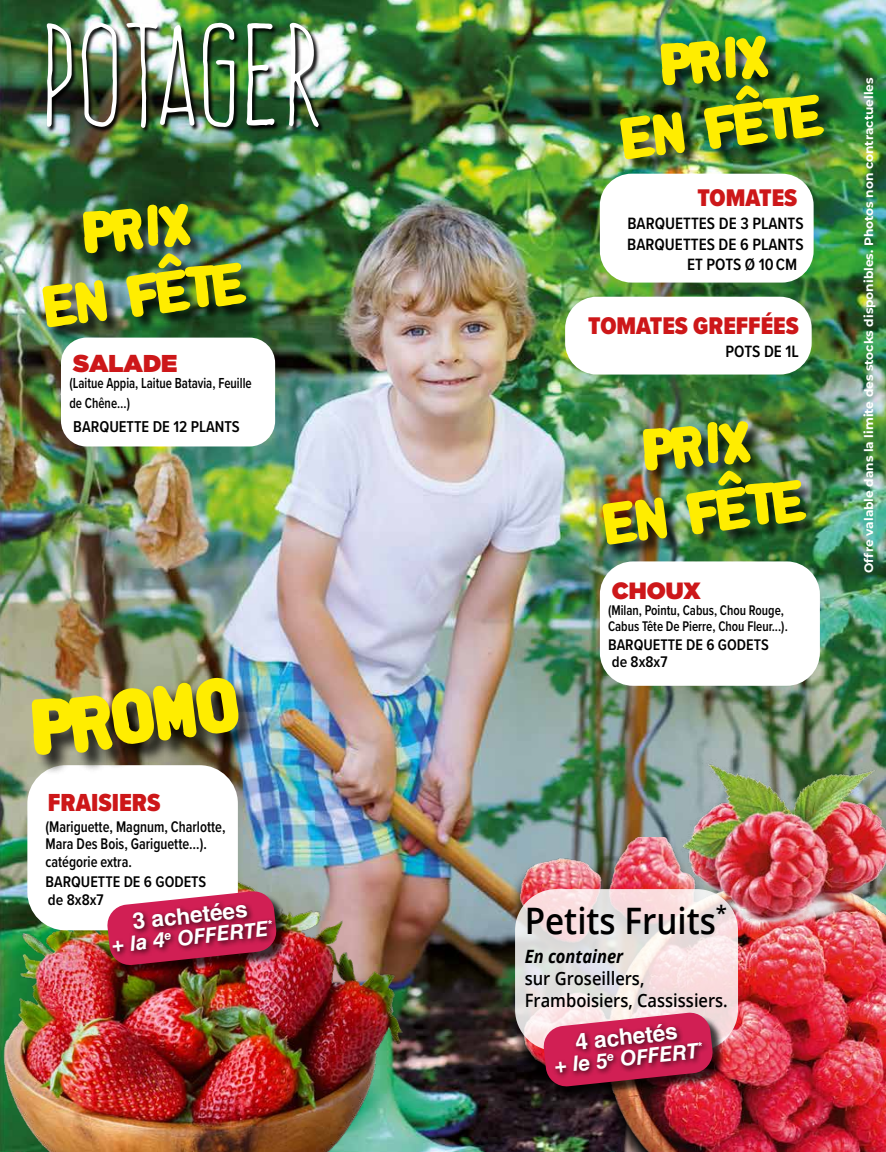
<style>
.page{position:relative;width:886px;height:1152px;background:#fff}
.page>*{position:absolute;margin:0;border:0;box-sizing:border-box;transform-origin:0 0}
.t1{font:127px "Frente H1";color:#fff;scale:1.06 1}
.t2{font:75.25px "Alpha Fridge Magnets All Cap";color:#ffed00}
.t3{font:56.25px/67.5px "Alpha Fridge Magnets All Cap";color:#ffed00;text-align:center}
.t4{font:600 36.5px "Open Sans";color:#000;scale:.91 1}
.t5{font:900 25.5px "Proxima Nova Cond";color:#cd1719}
.t6{font:900 25px "Proxima Nova Cond";color:#cd1719}
.t7{font:900 24.38px "Gotham";color:#cd1719}
.t8{font:900 23.5px "Gotham";color:#cd1719}
.t9{font:700 22.75px "Helvetica LT Std";color:#fff}
.t10{font:italic 700 21px "Helvetica LT Std";color:#fff}
.t11{font:600 18.38px/22px "Open Sans";color:#000;scale:.9 1}
.t12{font:italic 700 18.38px "Open Sans";color:#000;scale:.9 1}
.t13{font:600 17px "Proxima Nova Cond";color:#000}
.t14{font:600 16.25px "Proxima Nova Cond";color:#000}
.t15{font:600 16px/17.6px "Proxima Nova Cond";color:#000;scale:.9 1}
.t16{font:600 16px/17px "Proxima Nova Cond";color:#000}
.t17{font:600 15px/19.5px "Proxima Nova Cond";color:#000;scale:.87 1}
.t18{font:600 14.5px/16px "Proxima Nova Cond";color:#000;scale:.9 1}
.t19{font:700 12.25px "Montserrat";color:#fff}
</style>
<div class="page">
<img style="left:0;top:0;width:886px;height:853px">
<img style="left:47px;top:22px;width:278px;height:112px">
<div style="left:600px;top:561px;width:220px;height:125px;background:#fff;border-radius:33px"></div>
<div style="left:600px;top:174px;width:213px;height:108px;background:#fff;border-radius:32px"></div>
<div style="left:565px;top:297px;width:247px;height:77px;background:#fff;border-radius:32px"></div>
<img style="left:0;top:853px;width:415px;height:299px">
<div style="left:27px;top:765px;width:211px;height:165px;background:#fff;border-radius:38px"></div>
<div style="left:61px;top:337px;width:214px;height:109px;background:#fff;border-radius:26px"></div>
<div style="left:604px;top:422px;width:217px;height:137px;background:#000;opacity:.75"></div>
<div style="left:44px;top:205px;width:217px;height:137px;background:#000;opacity:.75"></div>
<div style="left:33px;top:679px;width:226px;height:96px;background:#000;opacity:.75"></div>
<div style="left:621px;top:37px;width:218px;height:137px;background:#000;opacity:.75"></div>
<img style="left:415px;top:838px;width:471px;height:314px">
<svg style="left:515px;top:889px;width:223px;height:162px;background:#eee1e2"></svg>
<div style="left:546px;top:1014px;width:179px;height:85px;background:#000;opacity:.75"></div>
<img style="left:543px;top:1011px;width:170px;height:76px">
<div style="left:552px;top:1020px;width:157px;height:59px;background:#000;opacity:.75"></div>
<img style="left:666px;top:752px;width:220px;height:185px">
<div style="left:109px;top:893px;width:180px;height:85px;background:#000;opacity:.75"></div>
<img style="left:106px;top:890px;width:171px;height:76px">
<div style="left:109px;top:899px;width:170px;height:60px;background:#000;opacity:.75"></div>
<h1 class="t1" style="left:37px;top:4px;width:269px">POTAGER</h1>
<h3 class="t3" style="left:610px;top:38px;width:204px;rotate:-7deg">PRIX<br>EN FÊTE</h3>
<h3 class="t6" style="left:697px;top:179px;width:101px">TOMATES</h3>
<p class="t13" style="left:627px;top:211px;width:178px">BARQUETTES DE 3 PLANTS</p>
<p class="t13" style="left:627px;top:232px;width:178px">BARQUETTES DE 6 PLANTS</p>
<p class="t13" style="left:687px;top:252px;width:112px">ET POTS Ø 10 CM</p>
<h3 class="t3" style="left:32px;top:206px;width:204px;rotate:-7deg">PRIX<br>EN FÊTE</h3>
<h3 class="t6" style="left:588px;top:307px;width:212px">TOMATES GREFFÉES</h3>
<p class="t13" style="left:725px;top:339px;width:75px">POTS DE 1L</p>
<h3 class="t7" style="left:73px;top:346px;width:106px">SALADE</h3>
<p class="t17" style="left:69px;top:373px;width:211px">(Laitue Appia, Laitue Batavia, Feuille de Chêne…)</p>
<p class="t14" style="left:73px;top:414px;width:168px">BARQUETTE DE 12 PLANTS</p>
<h3 class="t3" style="left:592px;top:424px;width:204px;rotate:-7deg">PRIX<br>EN FÊTE</h3>
<h2 class="t2" style="left:26px;top:677px;width:210px;rotate:-7deg">PROMO</h2>
<h3 class="t5" style="left:48px;top:783px;width:114px">FRAISIERS</h3>
<p class="t15" style="left:45px;top:817px;width:201px">(Mariguette, Magnum, Charlotte,<br>Mara Des Bois, Gariguette…). catégorie extra.</p>
<p class="t16" style="left:45px;top:873px;width:162px;line-height:17.6px">BARQUETTE DE 6 GODETS de 8x8x7</p>
<h3 class="t9" style="left:131px;top:907px;width:117px;rotate:-6deg">3 achetées</h3>
<h3 class="t10" style="left:110px;top:932px;width:164px;rotate:-6deg">+ la 4<sup>e</sup> OFFERTE<sup>*</sup></h3>
<h3 class="t8" style="left:612px;top:574px;width:90px">CHOUX</h3>
<p class="t18" style="left:608px;top:602px;width:201px">(Milan, Pointu, Cabus, Chou Rouge,<br>Cabus Tête De Pierre, Chou Fleur...).</p>
<p class="t16" style="left:608px;top:636px;width:162px">BARQUETTE DE 6 GODETS de 8x8x7</p>
<h3 class="t4" style="left:525px;top:895px;width:224px">Petits Fruits<sup>*</sup></h3>
<p class="t12" style="left:525px;top:943px;width:111px">En container</p>
<p class="t11" style="left:525px;top:966px;width:227px">sur Groseillers,<br>Framboisiers, Cassissiers.</p>
<h3 class="t9" style="left:574px;top:1028px;width:104px;rotate:-6deg">4 achetés</h3>
<h3 class="t10" style="left:553px;top:1053px;width:151px;rotate:-6deg">+ le 5<sup>e</sup> OFFERT<sup>*</sup></h3>
<p class="t19" style="left:860px;top:573px;width:497px;rotate:-90deg">Offre valable dans la limite des stocks disponibles. Photos non contractuelles</p>
</div>
